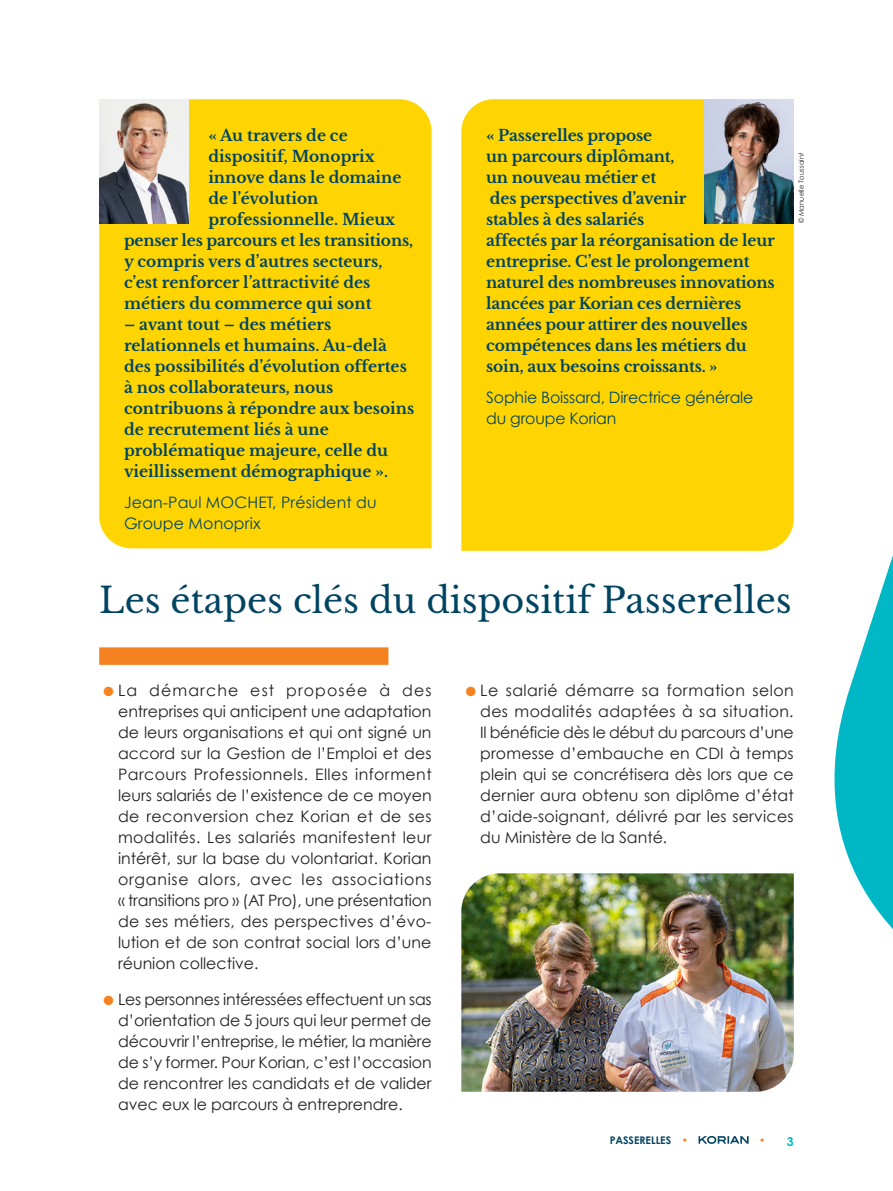
<style>
.page{position:relative;width:893px;height:1191px;background:#fff}
.page>*{position:absolute;margin:0;border:0;box-sizing:border-box;transform-origin:0 0}
.Niv1-_Titre_engageme{font:35px "Libre Baskerville";color:#004462}
.Niv4-Texte_courant{font:15.75px/21px "Century Gothic";color:#231f20;text-align:justify}
.EXERGUE{font:700 15.75px/21px "Libre Baskerville";letter-spacing:-.01em;color:#004462}
.Niv4-Texte_courant-2{font:15.75px/21px "Century Gothic";letter-spacing:-.01em;color:#004462}
.Niv4-Texte_courant-3{font:15.75px/21px "Century Gothic";letter-spacing:.01em;color:#004462}
.t1{font:700 10.5px "Century Gothic";color:#004462}
.t2{font:700 10.5px "Century Gothic";color:#f58220}
.Crédits_photos{font:italic 7px "Century Gothic";color:#231f20}
.s1{font-weight:700;font-size:31.5px;color:#f58220}
.s2{color:#f58220}
.s3{font-size:12.25px;color:#00b7c5}
</style>
<div class="page">
<svg style="left:698px;top:1135px;width:51px;height:8px"></svg>
<svg style="left:834px;top:555px;width:59px;height:374px;fill:#00b7c5"></svg>
<div style="left:99px;top:647px;width:289px;height:18px;background:#f58220"></div>
<img style="left:461px;top:873px;width:333px;height:218px">
<div style="left:461px;top:99px;width:333px;height:452px;background:#fed503"></div>
<img style="left:704px;top:99px;width:90px;height:124px">
<div style="left:99px;top:99px;width:333px;height:449px;background:#fed503"></div>
<img style="left:99px;top:99px;width:90px;height:124px">
<p class="EXERGUE" style="left:208px;top:124px;width:141px">« Au travers de ce</p>
<p class="EXERGUE" style="left:208px;top:145px;width:168px">dispositif, Monoprix</p>
<p class="EXERGUE" style="left:208px;top:166px;width:195px">innove dans le domaine</p>
<p class="EXERGUE" style="left:208px;top:187px;width:112px">de l’évolution</p>
<p class="EXERGUE" style="left:208px;top:208px;width:188px">professionnelle. Mieux</p>
<p class="EXERGUE" style="left:124px;top:229px;width:291px">penser les parcours et les transitions,</p>
<p class="EXERGUE" style="left:124px;top:250px;width:260px">y compris vers d’autres secteurs,</p>
<p class="EXERGUE" style="left:124px;top:271px;width:248px">c’est renforcer l’attractivité des</p>
<p class="EXERGUE" style="left:124px;top:292px;width:249px">métiers du commerce qui sont</p>
<p class="EXERGUE" style="left:124px;top:313px;width:292px">– avant tout – des métiers relationnels et humains. Au-delà des possibilités d’évolution offertes à nos collaborateurs, nous contribuons à répondre aux besoins de recrutement liés à une problématique majeure, celle du vieillissement démographique ».</p>
<p class="Niv4-Texte_courant-3" style="left:124px;top:491px;width:254px">Jean-Paul MOCHET, Président du<br>Groupe Monoprix</p>
<p class="EXERGUE" style="left:486px;top:124px;width:290px">« Passerelles propose<br>un parcours diplômant,<br>un nouveau métier et<br>des perspectives d’avenir<br>stables à des salariés<br>affectés par la réorganisation de leur entreprise. C’est le prolongement naturel des nombreuses innovations lancées par Korian ces dernières années pour attirer des nouvelles compétences dans les métiers du soin, aux besoins croissants. »</p>
<p class="Niv4-Texte_courant-2" style="left:486px;top:386px;width:269px">Sophie Boissard, Directrice générale du groupe Korian</p>
<p class="Crédits_photos" style="left:797px;top:223px;width:72px;rotate:-90deg">© Manuelle Toussaint</p>
<p class="Niv1-_Titre_engageme" style="left:99px;top:579px;width:694px">Les étapes clés du dispositif Passerelles</p>
<p class="Niv4-Texte_courant" style="left:118px;top:679px;width:315px;text-indent:-19px"><span class="s1">•</span>La démarche est proposée à des entreprises qui anticipent une adaptation de leurs organisations et qui ont signé un accord sur la Gestion de l’Emploi et des Parcours Professionnels. Elles informent leurs salariés de l’existence de ce moyen de reconversion chez Korian et de ses modalités. Les salariés manifestent leur intérêt, sur la base du volontariat. Korian organise alors, avec les associations « transitions pro » (AT Pro), une présentation de ses métiers, des perspectives d’évo&shy;lution et de son contrat social lors d’une réunion collective.</p>
<p class="Niv4-Texte_courant" style="left:118px;top:988px;width:315px;text-indent:-19px"><span class="s1">•</span>Les personnes intéressées effectuent un sas d’orientation de 5 jours qui leur permet de découvrir l’entreprise, le métier, la manière de s’y former. Pour Korian, c’est l’occasion de rencontrer les candidats et de valider avec eux le parcours à entreprendre.</p>
<p class="Niv4-Texte_courant" style="left:480px;top:679px;width:315px;text-indent:-19px"><span class="s1">•</span>Le salarié démarre sa formation selon des modalités adaptées à sa situation.<br>Il bénéficie dès le début du parcours d’une promesse d’embauche en CDI à temps plein qui se concrétisera dès lors que ce dernier aura obtenu son diplôme d’état d’aide-soignant, délivré par les services du Ministère de la Santé.</p>
<p class="t1" style="left:609px;top:1133px;width:80px">PASSERELLES <span class="s2">•</span></p>
<p class="t2" style="left:759px;top:1133px;width:36px">• <span class="s3">3</span></p>
</div>
